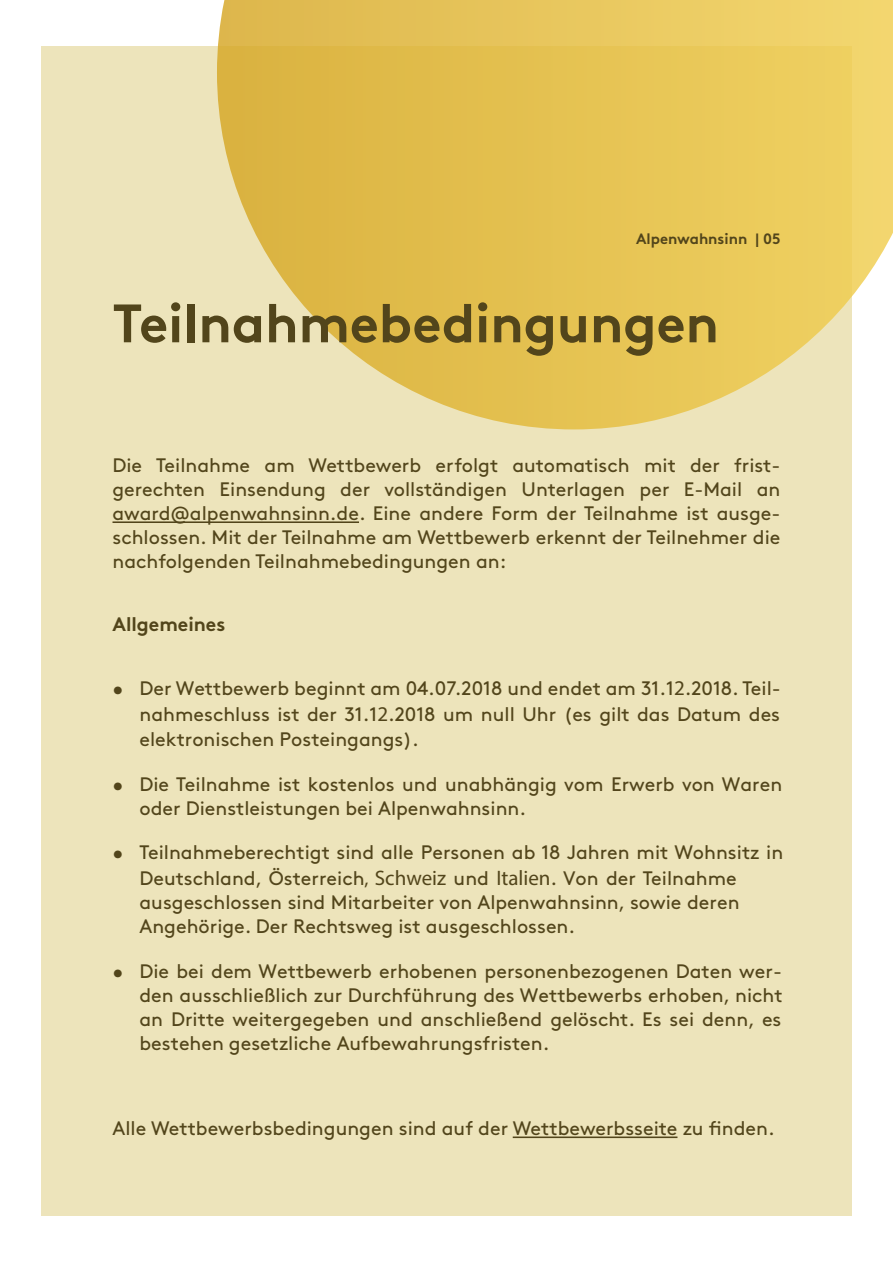
<style>
.page{position:relative;width:893px;height:1263px;background:#fff}
.page>*{position:absolute;margin:0;border:0;box-sizing:border-box;transform-origin:0 0}
.t1{font:700 54px "Brown Std";color:#52451b}
.t2{font:19.5px/24px "Brown Std";color:#52451b;text-align:justify}
.t3{font:700 19.5px "Brown Std";color:#52451b}
.t4{font:700 15px "Brown Std";color:#52451b}
.s1{font-family:"Myriad Pro";font-size:21px}
.s2{font-family:"Myriad Pro"}
</style>
<div class="page">
<div style="left:41px;top:47px;width:810px;height:1169px;background:#ede4bb"></div>
<svg style="left:217px;top:0;width:676px;height:429px"></svg>
<hr style="left:112px;top:521px;width:247px;height:2px;background:#52451b">
<hr style="left:513px;top:1136px;width:164px;height:2px;background:#52451b">
<p class="t4" style="left:636px;top:229px;width:146px">Alpenwahnsinn | 05</p>
<h1 class="t1" style="left:112px;top:290px;width:608px">Teilnahmebedingungen</h1>
<p class="t2" style="left:112px;top:454px;width:669px">Die Teilnahme am Wettbewerb erfolgt automatisch mit der frist&shy;gerechten Einsendung der vollständigen Unterlagen per E-Mail an award@alpenwahnsinn.de. Eine andere Form der Teilnahme ist ausge&shy;schlossen. Mit der Teilnahme am Wettbewerb erkennt der Teilnehmer die nachfolgenden Teilnahmebedingungen an:</p>
<p class="t3" style="left:112px;top:613px;width:114px">Allgemeines</p>
<p class="t2" style="left:140px;top:676px;width:643px;line-height:25.2px;text-indent:-27px">• Der Wettbewerb beginnt am 04.07.2018 und endet am 31.1<span class="s1">2</span>.2018. Teil&shy;nahmeschluss ist der 31.1<span class="s1">2</span>.2018 um null Uhr (es gilt das Datum des elektronischen Posteingangs).</p>
<p class="t2" style="left:140px;top:772px;width:644px;text-indent:-27px">• Die Teilnahme ist kostenlos und unabhängig vom Erwerb von Waren oder Dienstleistungen bei Alpenwahnsinn.</p>
<p class="t2" style="left:140px;top:840px;width:645px;line-height:24.6px;text-align:left;text-indent:-27px">• Teilnahmeberechtigt sind alle Personen ab 18 Jahren mit Wohnsitz in Deutschland, Österreich<span class="s2">,</span> <span class="s1">Schweiz</span> und <span class="s1">Italien</span>. Von der Teilnahme ausgeschlossen sind Mitarbeiter von Alpenwahnsinn, sowie deren Angehörige. Der Rechtsweg ist ausgeschlossen.</p>
<p class="t2" style="left:140px;top:959px;width:645px;text-indent:-27px">• Die bei dem Wettbewerb erhobenen personenbezogenen Daten wer&shy;den ausschließlich zur Durchführung des Wettbewerbs erhoben, nicht an Dritte weitergegeben und anschließend gelöscht. Es sei denn, es bestehen gesetzliche Aufbewahrungsfristen.</p>
<p class="t2" style="left:112px;top:1117px;width:664px">Alle Wettbewerbsbedingungen sind auf der Wettbewerbsseite zu finden.</p>
</div>
